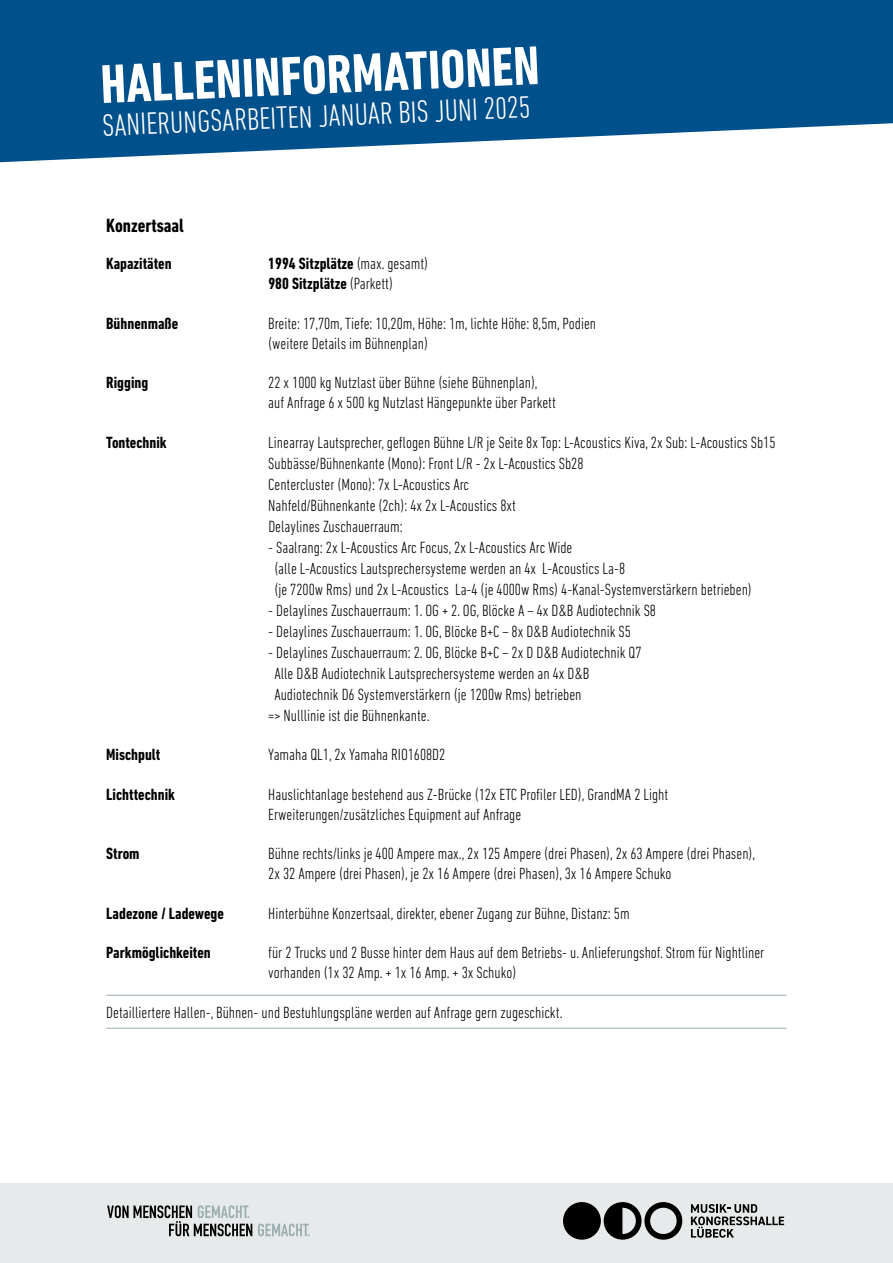
<style>
.page{position:relative;width:893px;height:1263px;background:#fff}
.page>*{position:absolute;margin:0;border:0;box-sizing:border-box;transform-origin:0 0}
.t1{font:700 condensed 55.5px "DIN Next LT Pro";color:#fff}
.t2{font:300 condensed 31.5px "DIN Next LT Pro";color:#fff}
.t3{font:700 condensed 19.5px "DIN Next LT Pro";color:#000}
.t4{font:300 condensed 16.5px/21px "DIN Next LT Pro";color:#000}
.t5{font:700 condensed 16.5px/19.8px "DIN Next LT Pro";color:#000}
.s1{font-weight:300}
</style>
<div class="page">
<div style="left:0;top:1183px;width:893px;height:80px;background:#e7eaeb"></div>
<svg style="left:0;top:0;width:893px;height:163px;background:#1f659a"></svg>
<svg style="left:563px;top:1202px;width:119px;height:38px"></svg>
<svg style="left:691px;top:1204px;width:93px;height:34px"></svg>
<svg style="left:258px;top:1223px;width:52px;height:13px"></svg>
<svg style="left:107px;top:1205px;width:145px;height:31px"></svg>
<hr style="left:106px;top:995px;width:681px;height:1px;background:#9caeaf">
<hr style="left:106px;top:1028px;width:681px;height:1px;background:#9caeaf">
<h1 class="t1" style="left:100px;top:51px;width:441px;rotate:-2deg">HALLENINFORMATIONEN</h1>
<h2 class="t2" style="left:102px;top:106px;width:430px;rotate:-2deg">SANIERUNGSARBEITEN JANUAR BIS JUNI 2025</h2>
<p class="t3" style="left:106px;top:214px;width:79px">Konzertsaal</p>
<p class="t5" style="left:106px;top:254px;width:67px">Kapazitäten</p>
<p class="t5" style="left:268px;top:254px;width:161px">1994 Sitzplätze <span class="s1">(max. gesamt)<br></span>980 Sitzplätze <span class="s1">(Parkett)</span></p>
<p class="t5" style="left:106px;top:313px;width:73px">Bühnenmaße</p>
<p class="t4" style="left:268px;top:313px;width:329px;line-height:19.8px">Breite: 17,70m, Tiefe: 10,20m, Höhe: 1m, lichte Höhe: 8,5m, Podien (weitere Details im Bühnenplan)</p>
<p class="t5" style="left:106px;top:373px;width:44px">Rigging</p>
<p class="t4" style="left:268px;top:372px;width:289px;line-height:19.8px">22 x 1000 kg Nutzlast über Bühne (siehe Bühnenplan), auf Anfrage 6 x 500 kg Nutzlast Hängepunkte über Parkett</p>
<p class="t5" style="left:106px;top:432px;width:62px">Tontechnik</p>
<p class="t4" style="left:268px;top:431px;width:509px">Linearray Lautsprecher, geflogen Bühne L/R je Seite 8x Top: L-Acoustics Kiva, 2x Sub: L-Acoustics Sb15<br>Subbässe/Bühnenkante (Mono): Front L/R - 2x L-Acoustics Sb28<br>Centercluster (Mono): 7x L-Acoustics Arc<br>Nahfeld/Bühnenkante (2ch): 4x 2x L-Acoustics 8xt<br>Delaylines Zuschauerraum:</p>
<p class="t4" style="left:274px;top:536px;width:479px;text-indent:-6px">- Saalrang: 2x L-Acoustics Arc Focus, 2x L-Acoustics Arc Wide<br>(alle L-Acoustics Lautsprechersysteme werden an 4x L-Acoustics La-8<br>(je 7200w Rms) und 2x L-Acoustics La-4 (je 4000w Rms) 4-Kanal-Systemverstärkern betrieben)</p>
<p class="t4" style="left:268px;top:599px;width:389px">- Delaylines Zuschauerraum: 1. OG + 2. OG, Blöcke A – 4x D&amp;B Audiotechnik S8</p>
<p class="t4" style="left:268px;top:620px;width:364px">- Delaylines Zuschauerraum: 1. OG, Blöcke B+C – 8x D&amp;B Audiotechnik S5</p>
<p class="t4" style="left:268px;top:641px;width:375px">- Delaylines Zuschauerraum: 2. OG, Blöcke B+C – 2x D D&amp;B Audiotechnik Q7</p>
<p class="t4" style="left:274px;top:662px;width:316px">Alle D&amp;B Audiotechnik Lautsprechersysteme werden an 4x D&amp;B</p>
<p class="t4" style="left:274px;top:683px;width:309px">Audiotechnik D6 Systemverstärkern (je 1200w Rms) betrieben</p>
<p class="t4" style="left:268px;top:704px;width:163px">=&gt; Nulllinie ist die Bühnenkante.</p>
<p class="t5" style="left:106px;top:745px;width:56px">Mischpult</p>
<p class="t4" style="left:268px;top:744px;width:179px">Yamaha QL1, 2x Yamaha RIO1608D2</p>
<p class="t5" style="left:106px;top:784px;width:70px">Lichttechnik</p>
<p class="t4" style="left:268px;top:784px;width:402px;line-height:19.8px">Hauslichtanlage bestehend aus Z-Brücke (12x ETC Profiler LED), GrandMA 2 Light<br>Erweiterungen/zusätzliches Equipment auf Anfrage</p>
<p class="t5" style="left:106px;top:844px;width:35px">Strom</p>
<p class="t4" style="left:268px;top:844px;width:488px;line-height:19.8px">Bühne rechts/links je 400 Ampere max., 2x 125 Ampere (drei Phasen), 2x 63 Ampere (drei Phasen),<br>2x 32 Ampere (drei Phasen), je 2x 16 Ampere (drei Phasen), 3x 16 Ampere Schuko</p>
<p class="t5" style="left:106px;top:903px;width:119px">Ladezone / Ladewege</p>
<p class="t4" style="left:268px;top:902px;width:363px">Hinterbühne Konzertsaal, direkter, ebener Zugang zur Bühne, Distanz: 5m</p>
<p class="t5" style="left:106px;top:943px;width:106px">Parkmöglichkeiten</p>
<p class="t4" style="left:268px;top:943px;width:498px;line-height:19.8px">für 2 Trucks und 2 Busse hinter dem Haus auf dem Betriebs- u. Anlieferungshof. Strom für Nightliner vorhanden (1x 32 Amp. + 1x 16 Amp. + 3x Schuko)</p>
<p class="t4" style="left:106px;top:1001px;width:458px">Detailliertere Hallen-, Bühnen- und Bestuhlungspläne werden auf Anfrage gern zugeschickt.</p>
</div>
